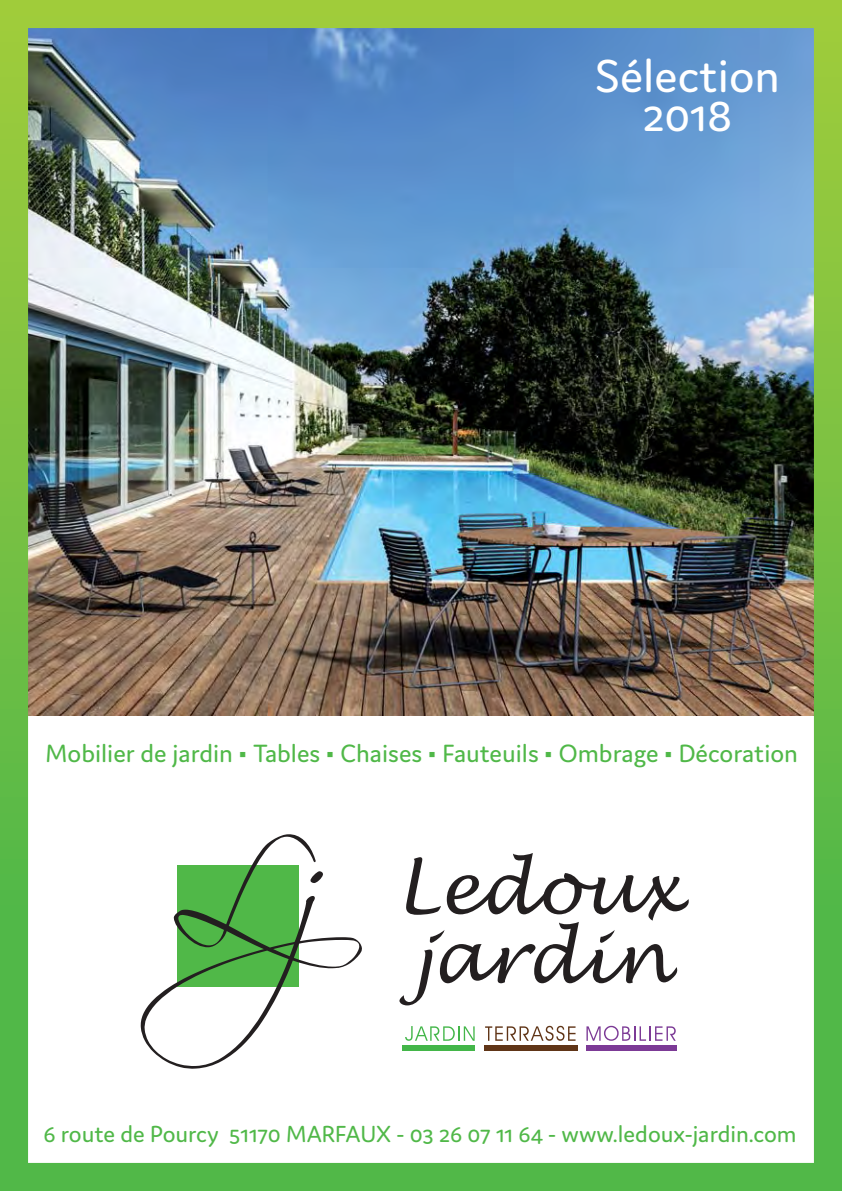
<style>
.page{position:relative;width:842px;height:1191px;background:#fff}
.page>*{position:absolute;margin:0;border:0;box-sizing:border-box;transform-origin:0 0}
.t1{font:49px/39px "Domus";color:#fff;text-align:center}
.t2{font:26.6px "Domus";color:#50b848}
.t3{font:24.8px "Domus";color:#50b848}
.s1{font-family:"Arial";font-size:22.6px}
</style>
<div class="page">
<img style="left:0;top:0;width:842px;height:1191px">
<svg style="left:140px;top:834px;width:222px;height:235px"></svg>
<svg style="left:399px;top:853px;width:290px;height:152px"></svg>
<svg style="left:405px;top:1026px;width:70px;height:14px"></svg>
<svg style="left:485px;top:1025px;width:90px;height:15px"></svg>
<svg style="left:586px;top:1025px;width:90px;height:15px"></svg>
<div style="left:402px;top:1045px;width:73px;height:5px;background:#43b649"></div>
<div style="left:484px;top:1045px;width:94px;height:5px;background:#603517"></div>
<div style="left:586px;top:1045px;width:91px;height:5px;background:#7c3a96"></div>
<h1 class="t1" style="left:595px;top:58px;width:186px">Sélection<br>2018</h1>
<p class="t2" style="left:46px;top:743px;width:754px">Mobilier de jardin <span class="s1">▪</span> Tables <span class="s1">▪</span> Chaises <span class="s1">▪</span> Fauteuils <span class="s1">▪</span> Ombrage <span class="s1">▪</span> Décoration</p>
<p class="t3" style="left:43px;top:1124px;width:755px">6 route de Pourcy 51170 MARFAUX - 03 26 07 11 64 - www.ledoux-jardin.com</p>
</div>
